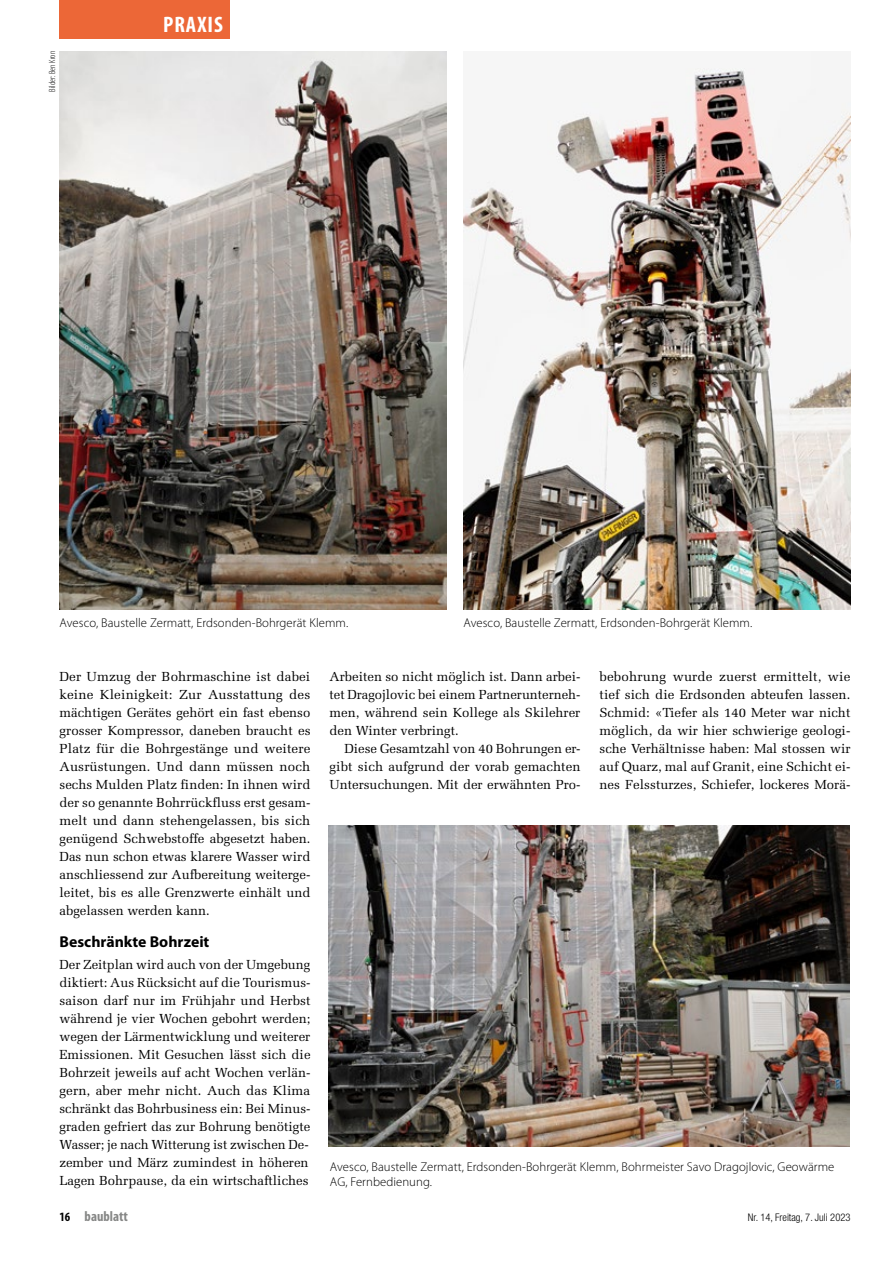
<style>
.page{position:relative;width:893px;height:1263px;background:#fff}
.page>*{position:absolute;margin:0;border:0;box-sizing:border-box;transform-origin:0 0}
.t1{font:700 condensed 22.5px "Myriad Pro";letter-spacing:.045em;color:#fff}
.t2{font:700 15.75px "Myriad Pro";color:#000}
.t3{font:700 condensed 14.25px "Myriad Pro";color:#868786}
.t4{font:13.2px/18px "Melior LT Std";color:#000;text-align:justify}
.t5{font:300 12.75px/15px "Myriad Pro";letter-spacing:.005em;color:#000}
.t6{font:300 condensed 10.5px "Helvetica Neue LT Pro";color:#000}
.t7{font:300 condensed 9px "Myriad Pro";color:#000}
.s1{font-size:12.75px;color:#000}
</style>
<div class="page">
<div style="left:60px;top:0;width:170px;height:38px;background:#ec6737"></div>
<img style="left:60px;top:51px;width:386px;height:558px">
<img style="left:463px;top:68px;width:387px;height:541px">
<img style="left:328px;top:825px;width:521px;height:321px">
<p class="t7" style="left:48px;top:92px;width:42px;rotate:-90deg">Bilder: Ben Kron</p>
<h1 class="t1" style="left:163px;top:12px;width:61px">PRAXIS</h1>
<p class="t5" style="left:60px;top:615px;width:290px">Avesco, Baustelle Zermatt, Erdsonden-Bohrgerät Klemm.</p>
<p class="t5" style="left:463px;top:615px;width:290px">Avesco, Baustelle Zermatt, Erdsonden-Bohrgerät Klemm.</p>
<p class="t4" style="left:60px;top:668px;width:253px">Der Umzug der Bohrmaschine ist dabei keine Kleinigkeit: Zur Ausstattung des mächtigen Gerätes gehört ein fast ebenso grosser Kompressor, daneben braucht es Platz für die Bohrgestänge und weitere Ausrüstungen. Und dann müssen noch sechs Mulden Platz finden: In ihnen wird der so genannte Bohrrückfluss erst gesam&shy;melt und dann stehengelassen, bis sich genügend Schwebstoffe abgesetzt haben.<br>Das nun schon etwas klarere Wasser wird anschliessend zur Aufbereitung weiterge&shy;leitet, bis es alle Grenzwerte einhält und abgelassen werden kann.</p>
<p class="t2" style="left:60px;top:933px;width:151px">Beschränkte Bohrzeit</p>
<p class="t4" style="left:60px;top:956px;width:253px;text-align:left">Der Zeitplan wird auch von der Umgebung diktiert: Aus Rücksicht auf die Tourismus&shy;saison darf nur im Frühjahr und Herbst während je vier Wochen gebohrt werden; wegen der Lärmentwicklung und weiterer Emissionen. Mit Gesuchen lässt sich die Bohrzeit jeweils auf acht Wochen verlän&shy;gern, aber mehr nicht. Auch das Klima schränkt das Bohrbusiness ein: Bei Minus&shy;graden gefriert das zur Bohrung benötigte Wasser; je nach Witterung ist zwischen De&shy;zember und März zumindest in höheren Lagen Bohrpause, da ein wirtschaftliches</p>
<p class="t4" style="left:330px;top:668px;width:252px">Arbeiten so nicht möglich ist. Dann arbei&shy;tet Dragojlovic bei einem Partnerunterneh&shy;men, während sein Kollege als Skilehrer den Winter verbringt.</p>
<p class="t4" style="left:330px;top:740px;width:252px;text-indent:15px">Diese Gesamtzahl von 40 Bohrungen er&shy;gibt sich aufgrund der vorab gemachten Untersuchungen. Mit der erwähnten Pro-</p>
<p class="t4" style="left:600px;top:668px;width:252px">bebohrung wurde zuerst ermittelt, wie tief sich die Erdsonden abteufen lassen.<br>Schmid: «Tiefer als 140 Meter war nicht möglich, da wir hier schwierige geologi&shy;sche Verhältnisse haben: Mal stossen wir auf Quarz, mal auf Granit, eine Schicht ei&shy;nes Felssturzes, Schiefer, lockeres Morä-</p>
<p class="t5" style="left:330px;top:1159px;width:506px">Avesco, Baustelle Zermatt, Erdsonden-Bohrgerät Klemm, Bohrmeister Savo Dragojlovic, Geowärme<br>AG, Fernbedienung.</p>
<p class="t3" style="left:60px;top:1208px;width:70px"><span class="s1">16</span> baublatt</p>
<p class="t6" style="left:748px;top:1211px;width:104px">Nr. 14, Freitag, 7. Juli 2023</p>
</div>
